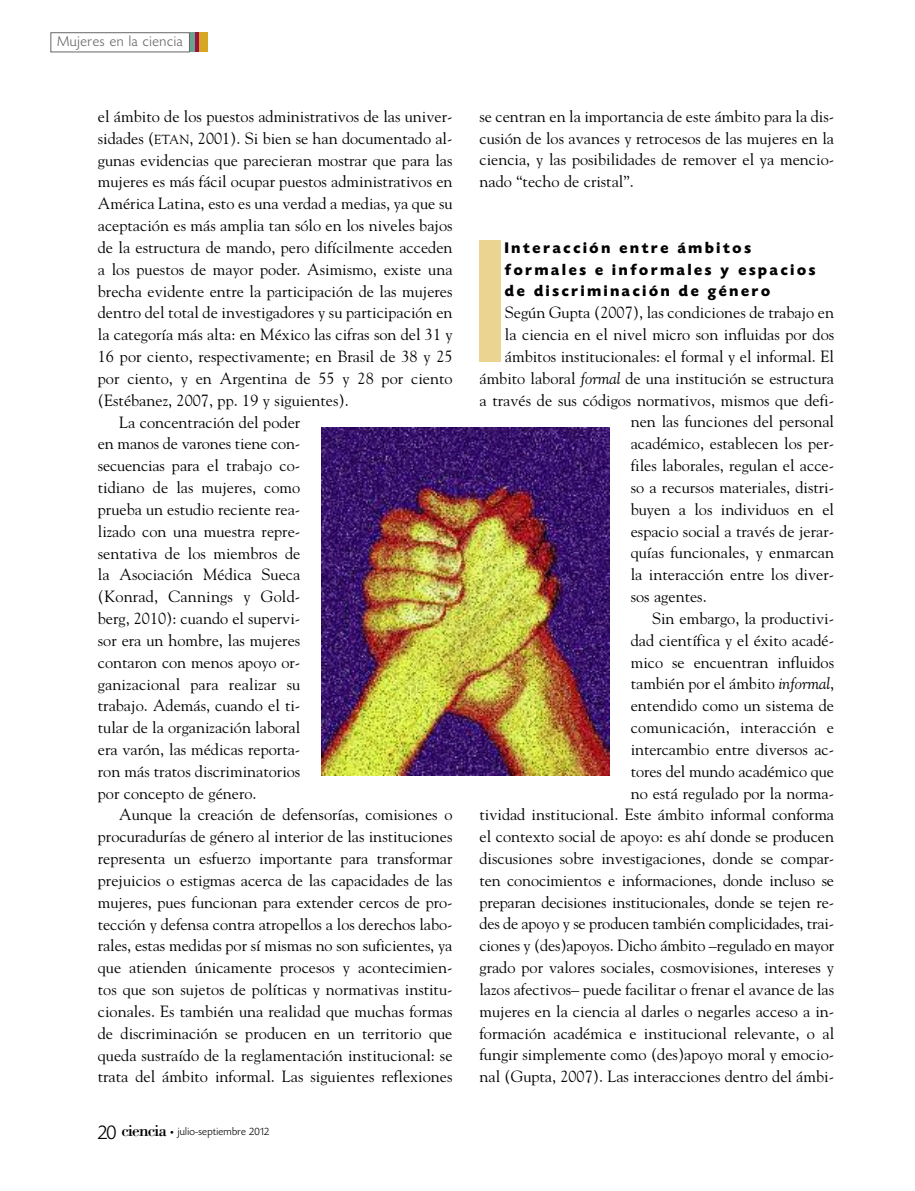
<style>
.page{position:relative;width:915px;height:1191px;background:#fff}
.page>*{position:absolute;margin:0;border:0;box-sizing:border-box;transform-origin:0 0}
.t1{font:17.25px "Bodoni";letter-spacing:-.05em;color:#000}
.t2{font:16.2px/21.8px "Goudy";color:#000;text-align:justify}
.t3{font:700 16.2px/21.8px "Today HEF";letter-spacing:.17em;color:#000}
.t4{font:300 15px "Today HEF";letter-spacing:.045em;color:#666}
.t5{font:300 11.25px "Today HEF";letter-spacing:.025em;color:#000}
.s1{font-size:13.05px}
.s2{font-family:"Today HEF";font-weight:300;font-size:21px}
.s3{font-family:"Officina Sans";font-weight:400;font-size:7.5px}
.s4{font-style:italic}
</style>
<div class="page">
<div style="left:50px;top:32px;width:140px;height:20px;border:1px solid #666"></div>
<div style="left:203px;top:32px;width:5px;height:20px;background:#d7a625"></div>
<hr style="left:199px;top:32px;width:4px;height:20px;background:#d7a625">
<div style="left:194px;top:32px;width:5px;height:20px;background:#9f0f42"></div>
<hr style="left:190px;top:32px;width:4px;height:20px;background:#67a58f">
<img style="left:321px;top:428px;width:288px;height:347px">
<div style="left:479px;top:240px;width:21px;height:122px;background:#ebd392"></div>
<p class="t4" style="left:57px;top:35px;width:127px">Mujeres en la ciencia</p>
<p class="t2" style="left:98px;top:105px;width:356px">el ámbito de los puestos administrativos de las univer-</p>
<p class="t2" style="left:98px;top:127px;width:356px">sidades (<span class="s1">ETAN</span>, 2001). Si bien se han documentado al-</p>
<p class="t2" style="left:98px;top:149px;width:356px">gunas evidencias que parecieran mostrar que para las</p>
<p class="t2" style="left:98px;top:171px;width:356px">mujeres es más fácil ocupar puestos administrativos en</p>
<p class="t2" style="left:98px;top:193px;width:356px">América Latina, esto es una verdad a medias, ya que su</p>
<p class="t2" style="left:98px;top:215px;width:356px">aceptación es más amplia tan sólo en los niveles bajos</p>
<p class="t2" style="left:98px;top:236px;width:356px">de la estructura de mando, pero difícilmente acceden</p>
<p class="t2" style="left:98px;top:258px;width:356px">a los puestos de mayor poder. Asimismo, existe una</p>
<p class="t2" style="left:98px;top:280px;width:356px">brecha evidente entre la participación de las mujeres</p>
<p class="t2" style="left:98px;top:302px;width:356px">dentro del total de investigadores y su participación en</p>
<p class="t2" style="left:98px;top:324px;width:356px">la categoría más alta: en México las cifras son del 31 y</p>
<p class="t2" style="left:98px;top:345px;width:356px">16 por ciento, respectivamente; en Brasil de 38 y 25</p>
<p class="t2" style="left:98px;top:367px;width:356px">por ciento, y en Argentina de 55 y 28 por ciento</p>
<p class="t2" style="left:98px;top:389px;width:252px">(Estébanez, 2007, pp. 19 y siguientes).</p>
<p class="t2" style="left:119px;top:411px;width:183px">La concentración del poder</p>
<p class="t2" style="left:98px;top:433px;width:204px">en manos de varones tiene con-</p>
<p class="t2" style="left:98px;top:455px;width:204px">secuencias para el trabajo co-</p>
<p class="t2" style="left:98px;top:476px;width:204px">tidiano de las mujeres, como</p>
<p class="t2" style="left:98px;top:498px;width:204px">prueba un estudio reciente rea-</p>
<p class="t2" style="left:98px;top:520px;width:204px">lizado con una muestra repre-</p>
<p class="t2" style="left:98px;top:542px;width:204px">sentativa de los miembros de</p>
<p class="t2" style="left:98px;top:564px;width:204px">la Asociación Médica Sueca</p>
<p class="t2" style="left:98px;top:585px;width:204px">(Konrad, Cannings y Gold-</p>
<p class="t2" style="left:98px;top:607px;width:204px">berg, 2010): cuando el supervi-</p>
<p class="t2" style="left:98px;top:629px;width:204px">sor era un hombre, las mujeres</p>
<p class="t2" style="left:98px;top:651px;width:204px">contaron con menos apoyo or-</p>
<p class="t2" style="left:98px;top:673px;width:204px">ganizacional para realizar su</p>
<p class="t2" style="left:98px;top:695px;width:204px">trabajo. Además, cuando el ti-</p>
<p class="t2" style="left:98px;top:716px;width:204px">tular de la organización laboral</p>
<p class="t2" style="left:98px;top:738px;width:204px">era varón, las médicas reporta-</p>
<p class="t2" style="left:98px;top:760px;width:204px">ron más tratos discriminatorios</p>
<p class="t2" style="left:98px;top:782px;width:160px">por concepto de género.</p>
<p class="t2" style="left:119px;top:804px;width:335px">Aunque la creación de defensorías, comisiones o</p>
<p class="t2" style="left:98px;top:826px;width:356px">procuradurías de género al interior de las instituciones</p>
<p class="t2" style="left:98px;top:847px;width:356px">representa un esfuerzo importante para transformar</p>
<p class="t2" style="left:98px;top:869px;width:356px">prejuicios o estigmas acerca de las capacidades de las</p>
<p class="t2" style="left:98px;top:891px;width:356px">mujeres, pues funcionan para extender cercos de pro-</p>
<p class="t2" style="left:98px;top:913px;width:356px">tección y defensa contra atropellos a los derechos labo-</p>
<p class="t2" style="left:98px;top:935px;width:356px">rales, estas medidas por sí mismas no son suficientes, ya</p>
<p class="t2" style="left:98px;top:956px;width:356px">que atienden únicamente procesos y acontecimien-</p>
<p class="t2" style="left:98px;top:978px;width:356px">tos que son sujetos de políticas y normativas institu-</p>
<p class="t2" style="left:98px;top:1000px;width:356px">cionales. Es también una realidad que muchas formas</p>
<p class="t2" style="left:98px;top:1022px;width:356px">de discriminación se producen en un territorio que</p>
<p class="t2" style="left:98px;top:1044px;width:356px">queda sustraído de la reglamentación institucional: se</p>
<p class="t2" style="left:98px;top:1066px;width:356px">trata del ámbito informal. Las siguientes reflexiones</p>
<p class="t1" style="left:98px;top:1119px;width:71px"><span class="s2">20</span> ciencia</p>
<p class="t5" style="left:170px;top:1127px;width:100px"><span class="s3">•</span> julio-septiembre 2012</p>
<p class="t2" style="left:479px;top:105px;width:356px">se centran en la importancia de este ámbito para la dis&shy;cusión de los avances y retrocesos de las mujeres en la ciencia, y las posibilidades de remover el ya mencio&shy;nado “techo de cristal”.</p>
<p class="t3" style="left:504px;top:238px;width:312px">Interacción entre ámbitos formales e informales y espacios de discriminación de género</p>
<p class="t2" style="left:504px;top:302px;width:330px">Según Gupta (2007), las condiciones de trabajo en</p>
<p class="t2" style="left:504px;top:323px;width:330px">la ciencia en el nivel micro son influidas por dos</p>
<p class="t2" style="left:504px;top:345px;width:330px">ámbitos institucionales: el formal y el informal. El</p>
<p class="t2" style="left:479px;top:367px;width:356px">ámbito laboral <span class="s4">formal</span> de una institución se estructura</p>
<p class="t2" style="left:479px;top:389px;width:356px">a través de sus códigos normativos, mismos que defi-</p>
<p class="t2" style="left:630px;top:411px;width:205px">nen las funciones del personal</p>
<p class="t2" style="left:630px;top:433px;width:205px">académico, establecen los per-</p>
<p class="t2" style="left:630px;top:454px;width:205px">files laborales, regulan el acce-</p>
<p class="t2" style="left:630px;top:476px;width:205px">so a recursos materiales, distri-</p>
<p class="t2" style="left:630px;top:498px;width:205px">buyen a los individuos en el</p>
<p class="t2" style="left:630px;top:520px;width:205px">espacio social a través de jerar-</p>
<p class="t2" style="left:630px;top:542px;width:205px">quías funcionales, y enmarcan</p>
<p class="t2" style="left:630px;top:564px;width:205px">la interacción entre los diver-</p>
<p class="t2" style="left:630px;top:585px;width:77px">sos agentes.</p>
<p class="t2" style="left:651px;top:607px;width:183px">Sin embargo, la productivi-</p>
<p class="t2" style="left:630px;top:629px;width:205px">dad científica y el éxito acadé-</p>
<p class="t2" style="left:630px;top:651px;width:205px">mico se encuentran influidos</p>
<p class="t2" style="left:630px;top:673px;width:205px">también por el ámbito <span class="s4">informal</span>,</p>
<p class="t2" style="left:630px;top:694px;width:205px">entendido como un sistema de</p>
<p class="t2" style="left:630px;top:716px;width:205px">comunicación, interacción e</p>
<p class="t2" style="left:630px;top:738px;width:205px">intercambio entre diversos ac-</p>
<p class="t2" style="left:630px;top:760px;width:205px">tores del mundo académico que</p>
<p class="t2" style="left:630px;top:782px;width:205px">no está regulado por la norma-</p>
<p class="t2" style="left:479px;top:804px;width:356px">tividad institucional. Este ámbito informal conforma</p>
<p class="t2" style="left:479px;top:825px;width:356px">el contexto social de apoyo: es ahí donde se producen</p>
<p class="t2" style="left:479px;top:847px;width:356px">discusiones sobre investigaciones, donde se compar-</p>
<p class="t2" style="left:479px;top:869px;width:356px">ten conocimientos e informaciones, donde incluso se</p>
<p class="t2" style="left:479px;top:891px;width:356px">preparan decisiones institucionales, donde se tejen re-</p>
<p class="t2" style="left:479px;top:913px;width:356px">des de apoyo y se producen también complicidades, trai-</p>
<p class="t2" style="left:479px;top:934px;width:356px">ciones y (des)apoyos. Dicho ámbito –regulado en mayor</p>
<p class="t2" style="left:479px;top:956px;width:356px">grado por valores sociales, cosmovisiones, intereses y</p>
<p class="t2" style="left:479px;top:978px;width:356px">lazos afectivos– puede facilitar o frenar el avance de las</p>
<p class="t2" style="left:479px;top:1000px;width:356px">mujeres en la ciencia al darles o negarles acceso a in-</p>
<p class="t2" style="left:479px;top:1022px;width:356px">formación académica e institucional relevante, o al</p>
<p class="t2" style="left:479px;top:1044px;width:356px">fungir simplemente como (des)apoyo moral y emocio-</p>
<p class="t2" style="left:479px;top:1065px;width:356px">nal (Gupta, 2007). Las interacciones dentro del ámbi-</p>
</div>
